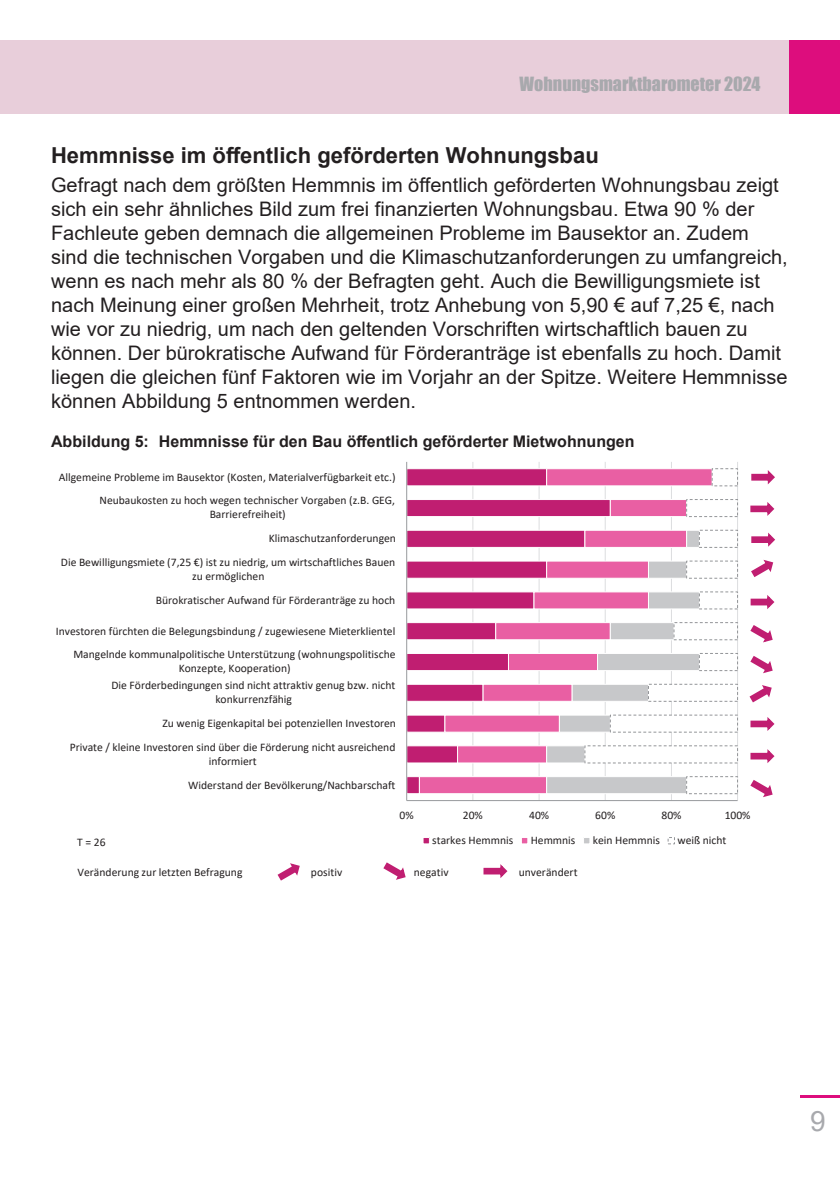
<style>
.page{position:relative;width:840px;height:1191px;background:#fff}
.page>*{position:absolute;margin:0;border:0;box-sizing:border-box;transform-origin:0 0}
.t1{font:28px "Arial";color:#a8a9ad}
.t2{font:700 22px "Arial";color:#231f20}
.t3{font:20px/24px "Arial";color:#231f20}
.t4{font:18px "Impact";color:#a8a9ad}
.t5{font:700 16px "Arial";color:#231f20}
.t6{font:11.6px/14.2px "Calibri";color:#231f20;text-align:center}
</style>
<div class="page">
<div style="left:0;top:40px;width:788px;height:73px;background:#e8ceda"></div>
<div style="left:788px;top:40px;width:51px;height:73px;background:#dd0d7d"></div>
<hr style="left:799px;top:1094px;width:40px;height:3px;background:#dd0d7d">
<hr style="left:472px;top:462px;width:1px;height:338px;background:#dcdddf">
<hr style="left:538px;top:462px;width:1px;height:338px;background:#dcdddf">
<hr style="left:604px;top:462px;width:1px;height:338px;background:#dcdddf">
<hr style="left:670px;top:462px;width:1px;height:338px;background:#dcdddf">
<hr style="left:736px;top:462px;width:1px;height:338px;background:#dcdddf">
<svg style="left:407px;top:468px;width:11px;height:326px"></svg>
<svg style="left:418px;top:468px;width:166px;height:326px"></svg>
<svg style="left:545px;top:529px;width:39px;height:265px"></svg>
<svg style="left:584px;top:468px;width:153px;height:326px"></svg>
<hr style="left:406px;top:800px;width:331px;height:1px;background:#989a9d">
<hr style="left:406px;top:462px;width:1px;height:338px;background:#989a9d">
<div style="left:423px;top:837px;width:6px;height:7px;background:#c01e71"></div>
<div style="left:422px;top:837px;width:7px;height:7px;border:1px solid #fff"></div>
<div style="left:521px;top:837px;width:6px;height:7px;background:#e95fa3"></div>
<div style="left:520px;top:837px;width:8px;height:7px;border:1px solid #fff"></div>
<div style="left:583px;top:837px;width:6px;height:7px;background:#c7c8ca"></div>
<div style="left:583px;top:837px;width:7px;height:7px;border:1px solid #fff"></div>
<div style="left:667px;top:837px;width:7px;height:7px;border:1px dashed #939598"></div>
<svg style="left:483px;top:864px;width:25px;height:14px"></svg>
<svg style="left:277px;top:863px;width:23px;height:18px"></svg>
<svg style="left:383px;top:862px;width:23px;height:18px"></svg>
<svg style="left:750px;top:502px;width:25px;height:14px"></svg>
<svg style="left:751px;top:470px;width:24px;height:15px"></svg>
<svg style="left:751px;top:532px;width:24px;height:15px"></svg>
<svg style="left:750px;top:595px;width:25px;height:14px"></svg>
<svg style="left:751px;top:559px;width:23px;height:18px"></svg>
<svg style="left:750px;top:625px;width:23px;height:18px"></svg>
<svg style="left:750px;top:717px;width:25px;height:14px"></svg>
<svg style="left:749px;top:685px;width:23px;height:18px"></svg>
<svg style="left:750px;top:780px;width:23px;height:18px"></svg>
<svg style="left:750px;top:656px;width:23px;height:18px"></svg>
<svg style="left:750px;top:749px;width:25px;height:14px"></svg>
<h3 class="t4" style="left:519px;top:70px;width:242px">Wohnungsmarktbarometer 2024</h3>
<h2 class="t2" style="left:51px;top:139px;width:549px">Hemmnisse im öffentlich geförderten Wohnungsbau</h2>
<p class="t3" style="left:51px;top:173px;width:737px">Gefragt nach dem größten Hemmnis im öffentlich geförderten Wohnungsbau zeigt sich ein sehr ähnliches Bild zum frei finanzierten Wohnungsbau. Etwa 90 % der Fachleute geben demnach die allgemeinen Probleme im Bausektor an. Zudem sind die technischen Vorgaben und die Klimaschutzanforderungen zu umfangreich, wenn es nach mehr als 80 % der Befragten geht. Auch die Bewilligungsmiete ist nach Meinung einer großen Mehrheit, trotz Anhebung von 5,90 € auf 7,25 €, nach wie vor zu niedrig, um nach den geltenden Vorschriften wirtschaftlich bauen zu können. Der bürokratische Aufwand für Förderanträge ist ebenfalls zu hoch. Damit liegen die gleichen fünf Faktoren wie im Vorjahr an der Spitze. Weitere Hemmnisse können Abbildung 5 entnommen werden.</p>
<h3 class="t5" style="left:51px;top:430px;width:584px">Abbildung 5: Hemmnisse für den Bau öffentlich geförderter Mietwohnungen</h3>
<p class="t6" style="left:59px;top:469px;width:338px">Allgemeine Probleme im Bausektor (Kosten, Materialverfügbarkeit etc.)</p>
<p class="t6" style="left:99px;top:493px;width:297px">Neubaukosten zu hoch wegen technischer Vorgaben (z.B. GEG,<br>Barrierefreiheit)</p>
<p class="t6" style="left:269px;top:531px;width:128px">Klimaschutzanforderungen</p>
<p class="t6" style="left:61px;top:554px;width:336px">Die Bewilligungsmiete (7,25 €) ist zu niedrig, um wirtschaftliches Bauen zu ermöglichen</p>
<p class="t6" style="left:156px;top:592px;width:241px">Bürokratischer Aufwand für Förderanträge zu hoch</p>
<p class="t6" style="left:56px;top:623px;width:341px">Investoren fürchten die Belegungsbindung / zugewiesene Mieterklientel</p>
<p class="t6" style="left:73px;top:647px;width:323px">Mangelnde kommunalpolitische Unterstützung (wohnungspolitische<br>Konzepte, Kooperation)</p>
<p class="t6" style="left:111px;top:678px;width:285px">Die Förderbedingungen sind nicht attraktiv genug bzw. nicht konkurrenzfähig</p>
<p class="t6" style="left:162px;top:715px;width:235px">Zu wenig Eigenkapital bei potenziellen Investoren</p>
<p class="t6" style="left:70px;top:739px;width:327px">Private / kleine Investoren sind über die Förderung nicht ausreichend informiert</p>
<p class="t6" style="left:188px;top:777px;width:209px">Widerstand der Bevölkerung/Nachbarschaft</p>
<p class="t6" style="left:399px;top:808px;width:16px">0%</p>
<p class="t6" style="left:462px;top:808px;width:21px">20%</p>
<p class="t6" style="left:529px;top:808px;width:21px">40%</p>
<p class="t6" style="left:595px;top:808px;width:21px">60%</p>
<p class="t6" style="left:661px;top:808px;width:21px">80%</p>
<p class="t6" style="left:724px;top:808px;width:27px">100%</p>
<p class="t6" style="left:77px;top:834px;width:30px">T = 26</p>
<p class="t6" style="left:432px;top:833px;width:82px">starkes Hemmnis</p>
<p class="t6" style="left:530px;top:833px;width:46px">Hemmnis</p>
<p class="t6" style="left:592px;top:833px;width:69px">kein Hemmnis</p>
<p class="t6" style="left:677px;top:833px;width:50px">weiß nicht</p>
<p class="t6" style="left:77px;top:865px;width:166px">Veränderung zur letzten Befragung</p>
<p class="t6" style="left:311px;top:865px;width:33px">positiv</p>
<p class="t6" style="left:413px;top:864px;width:36px">negativ</p>
<p class="t6" style="left:518px;top:865px;width:60px">unverändert</p>
<h1 class="t1" style="left:809px;top:1102px;width:17px">9</h1>
</div>
